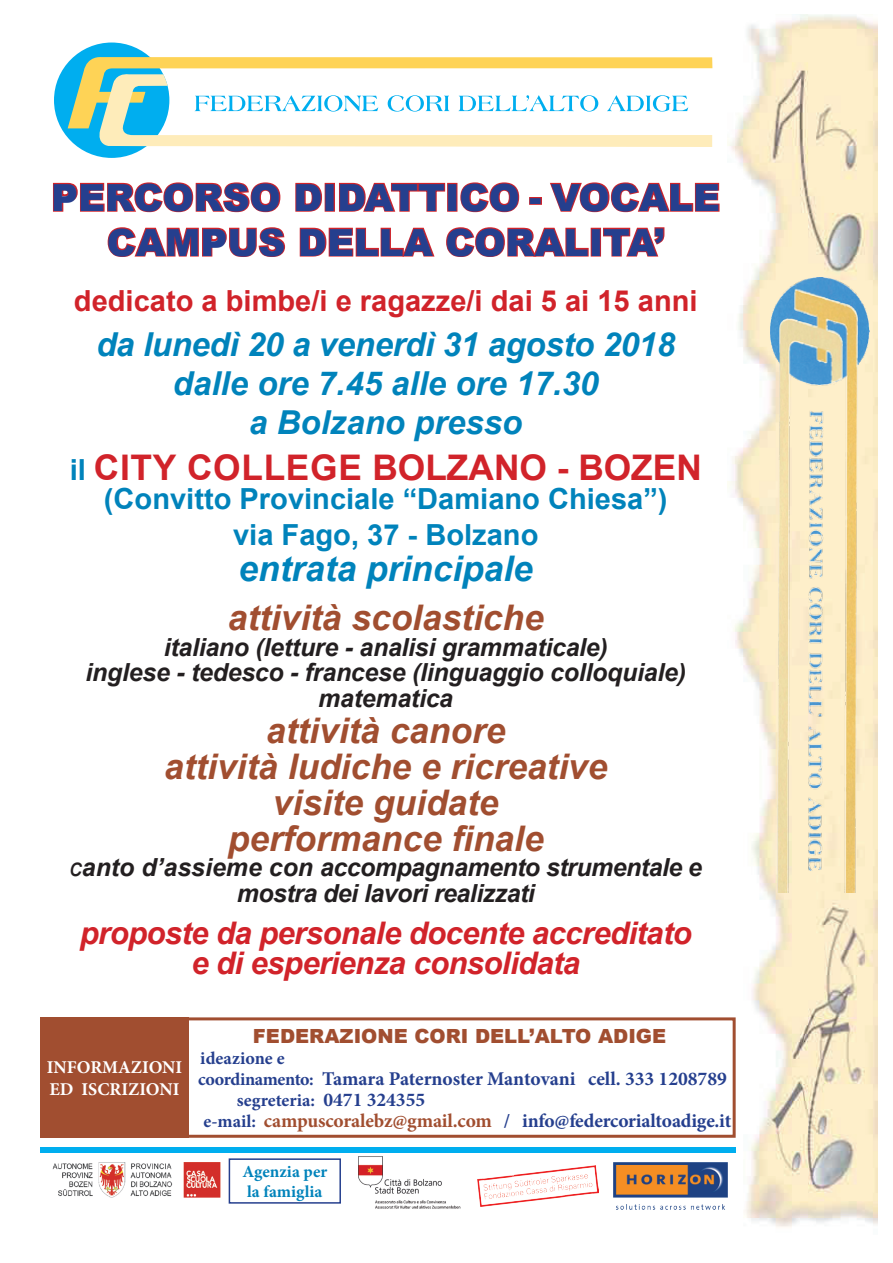
<style>
.page{position:relative;width:893px;height:1263px;background:#fff}
.page>*{position:absolute;margin:0;border:0;box-sizing:border-box;transform-origin:0 0}
.t1{font:900 37.35px/44.8px "Arial";color:#253f8e;text-align:center}
.t2{font:italic 700 35.25px/36px "Arial";color:#a14e30;text-align:center}
.t3{font:700 35.25px "Arial";color:#d1232a}
.t4{font:italic 700 35.25px "Arial";color:#0083bb}
.t5{font:italic 700 33px/39px "Arial";color:#0083bb;text-align:center}
.t6{font:italic 700 31.2px/30px "Arial";letter-spacing:-.02em;color:#d1232a;text-align:center}
.t7{font:700 29.1px/36px "Arial";color:#0083bb;text-align:center}
.t8{font:700 29.1px "Arial";color:#d1232a}
.t9{font:italic 700 24.9px/25.5px "Arial";letter-spacing:-.01em;color:#231f20;text-align:center}
.t10{font:700 19.5px "Minion Pro";letter-spacing:-.005em;color:#253f8e}
.t11{font:900 19.5px "Arial";color:#a14e30}
.t12{font:700 18px "Minion Pro";letter-spacing:.005em;color:#253f8e}
.t13{font:700 18px/21.6px "Minion Pro";color:#fff}
.t14{font:700 16.95px/20.4px "Minion Pro";color:#0083bb}
.s1{font-size:29.1px;color:#0083bb}
.s2{font-weight:400}
.s3{font-size:18px}
.s4{font-size:19.5px}
.s5{color:#a14e30}
</style>
<div class="page">
<img style="left:728px;top:14px;width:149px;height:1213px">
<img style="left:770px;top:278px;width:99px;height:614px">
<div style="left:54px;top:43px;width:115px;height:115px;background:#00aeef;border-radius:50%"></div>
<svg style="left:68px;top:56px;width:644px;height:72px;fill:#fed356"></svg>
<svg style="left:96px;top:73px;width:616px;height:74px"></svg>
<svg style="left:195px;top:95px;width:183px;height:17px"></svg>
<svg style="left:388px;top:95px;width:62px;height:17px"></svg>
<svg style="left:458px;top:95px;width:140px;height:17px"></svg>
<svg style="left:607px;top:95px;width:81px;height:17px"></svg>
<svg style="left:53px;top:182px;width:228px;height:31px"></svg>
<svg style="left:295px;top:182px;width:27px;height:30px"></svg>
<div style="left:325px;top:183px;width:10px;height:29px;border:2px solid #d1232a"></div>
<svg style="left:339px;top:182px;width:107px;height:30px"></svg>
<div style="left:447px;top:183px;width:10px;height:29px;border:2px solid #d1232a"></div>
<svg style="left:460px;top:182px;width:60px;height:31px"></svg>
<div style="left:529px;top:197px;width:13px;height:8px;border:2px solid #d1232a"></div>
<svg style="left:550px;top:182px;width:170px;height:31px"></svg>
<svg style="left:107px;top:227px;width:179px;height:30px"></svg>
<svg style="left:299px;top:227px;width:136px;height:30px"></svg>
<svg style="left:446px;top:227px;width:143px;height:30px"></svg>
<div style="left:591px;top:228px;width:10px;height:29px;border:2px solid #d1232a"></div>
<svg style="left:603px;top:227px;width:62px;height:30px"></svg>
<div style="left:40px;top:1147px;width:696px;height:5px;background:#00aeef"></div>
<div style="left:40px;top:1017px;width:149px;height:121px;background:#a14e30"></div>
<div style="left:184px;top:1017px;width:552px;height:121px;border:3px solid #a14e30"></div>
<img style="left:52px;top:1162px;width:177px;height:40px">
<img style="left:477px;top:1166px;width:121px;height:40px">
<img style="left:613px;top:1162px;width:115px;height:48px">
<div style="left:229px;top:1158px;width:112px;height:45px;border:2px solid #253f8e"></div>
<img style="left:359px;top:1157px;width:102px;height:52px">
<h1 class="t1" style="left:51px;top:174px;width:670px">PERCORSO DIDATTICO - VOCALE<br>CAMPUS DELLA CORALITA’</h1>
<p class="t8" style="left:74px;top:280px;width:625px">dedicato a bimbe/i e ragazze/i dai 5 ai 15 anni</p>
<h3 class="t5" style="left:96px;top:326px;width:580px">da lunedì 20 a venerdì 31 agosto 2018 dalle ore 7.45 alle ore 17.30<br>a Bolzano presso</h3>
<h2 class="t3" style="left:70px;top:443px;width:634px"><span class="s1">il</span> CITY COLLEGE BOLZANO - BOZEN</h2>
<p class="t7" style="left:104px;top:481px;width:565px">(Convitto Provinciale “Damiano Chiesa”) via Fago, 37 - Bolzano</p>
<h2 class="t4" style="left:239px;top:545px;width:296px">entrata principale</h2>
<h2 class="t2" style="left:228px;top:601px;width:317px">attività scolastiche</h2>
<p class="t9" style="left:86px;top:635px;width:602px">italiano (letture - analisi grammaticale)<br>inglese - tedesco - francese (linguaggio colloquiale) matematica</p>
<h2 class="t2" style="left:164px;top:714px;width:445px">attività canore<br>attività ludiche e ricreative visite guidate performance finale</h2>
<p class="t9" style="left:69px;top:856px;width:634px"><span class="s2">c</span>anto d’assieme con accompagnamento strumentale e mostra dei lavori realizzati</p>
<p class="t6" style="left:80px;top:919px;width:613px">proposte da personale docente accreditato e di esperienza consolidata</p>
<p class="t13" style="left:47px;top:1056px;width:137px">INFORMAZIONI<br>ED ISCRIZIONI</p>
<p class="t11" style="left:253px;top:1022px;width:415px">FEDERAZIONE CORI DELL’ALTO ADIGE</p>
<p class="t12" style="left:200px;top:1046px;width:86px">ideazione e</p>
<p class="t10" style="left:198px;top:1065px;width:530px"><span class="s3">coordinamento:</span> Tamara Paternoster Mantovani cell. 333 1208789</p>
<p class="t12" style="left:237px;top:1088px;width:190px">segreteria: <span class="s4">0471 324355</span></p>
<p class="t10" style="left:204px;top:1107px;width:529px"><span class="s3">e-mail:</span> <span class="s5">campuscoralebz@gmail.com</span> / info@federcorialtoadige.it</p>
<p class="t14" style="left:242px;top:1161px;width:86px">Agenzia per la famiglia</p>
</div>
